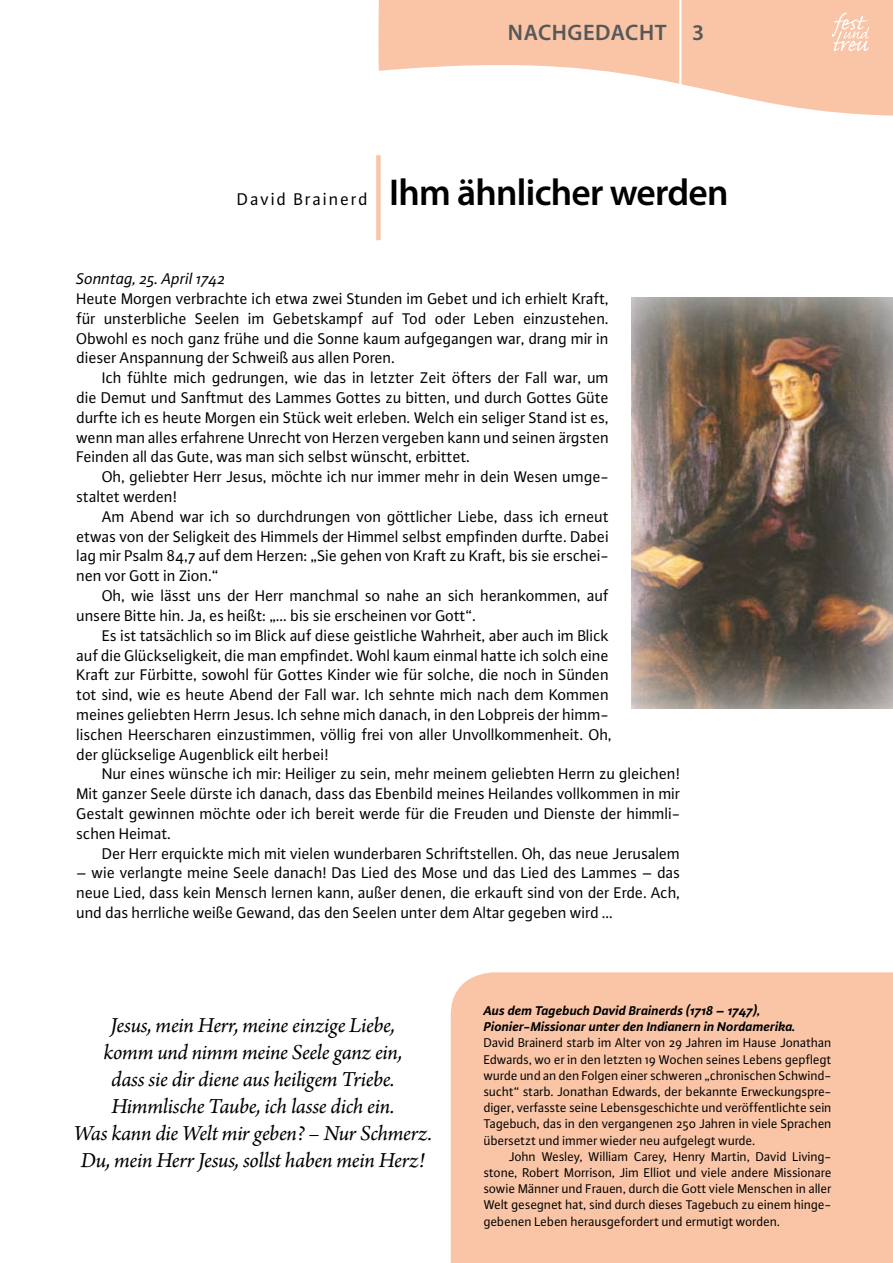
<style>
.page{position:relative;width:893px;height:1263px;background:#fff}
.page>*{position:absolute;margin:0;border:0;box-sizing:border-box;transform-origin:0 0}
.t1{font:600 37.5px "Myriad Pro";letter-spacing:-.02em;color:#000}
.t2{font:italic 22.5px/27px "Arno Pro";letter-spacing:-.015em;color:#000;text-align:center}
.t3{font:600 22.5px "Myriad Pro";letter-spacing:.025em;color:#58585a}
.t4{font:16.5px/19.8px "Plus Sans Normal";letter-spacing:-.01em;color:#000;text-align:justify}
.t5{font:italic 16.5px "Plus Sans Normal";letter-spacing:-.01em;color:#000}
.t6{font:13.5px/16.2px "Plus Sans Normal";letter-spacing:-.01em;color:#000;text-align:justify}
.t7{font:italic 700 13.5px/16.2px "Plus Sans";letter-spacing:-.01em;color:#000}
.s1{font-family:"Plus Sans Normal";font-weight:400;font-size:18px}
</style>
<div class="page">
<div style="left:451px;top:972px;width:442px;height:291px;background:#f9c5a6"></div>
<div style="left:376px;top:155px;width:5px;height:85px;background:#f9c5a6"></div>
<div style="left:631px;top:297px;width:262px;height:412px;background:#fff;opacity:.9"></div>
<svg style="left:378px;top:0;width:515px;height:116px;fill:#f9c5a6"></svg>
<svg style="left:832px;top:13px;width:37px;height:38px"></svg>
<hr style="left:679px;top:0;width:2px;height:136px;background:#fff">
<h2 class="t3" style="left:508px;top:18px;width:198px">NACHGEDACHT 3</h2>
<h1 class="t1" style="left:237px;top:168px;width:493px"><span class="s1">David Brainerd</span> Ihm ähnlicher werden</h1>
<p class="t5" style="left:77px;top:268px;width:150px">Sonntag, 25. April 1742</p>
<p class="t4" style="left:77px;top:288px;width:534px">Heute Morgen verbrachte ich etwa zwei Stunden im Gebet und ich erhielt Kraft, für unsterbliche Seelen im Gebetskampf auf Tod oder Leben einzustehen.<br>Obwohl es noch ganz frühe und die Sonne kaum aufgegangen war, drang mir in dieser Anspannung der Schweiß aus allen Poren.</p>
<p class="t4" style="left:77px;top:367px;width:534px;text-indent:26px">Ich fühlte mich gedrungen, wie das in letzter Zeit öfters der Fall war, um die Demut und Sanftmut des Lammes Gottes zu bitten, und durch Gottes Güte durfte ich es heute Morgen ein Stück weit erleben. Welch ein seliger Stand ist es, wenn man alles erfahrene Unrecht von Herzen vergeben kann und seinen ärgsten Feinden all das Gute, was man sich selbst wünscht, erbittet.</p>
<p class="t4" style="left:77px;top:466px;width:534px;text-indent:26px">Oh, geliebter Herr Jesus, möchte ich nur immer mehr in dein Wesen umge&shy;staltet werden!</p>
<p class="t4" style="left:77px;top:506px;width:534px;text-indent:26px">Am Abend war ich so durchdrungen von göttlicher Liebe, dass ich erneut etwas von der Seligkeit des Himmels der Himmel selbst empfinden durfte. Dabei lag mir Psalm 84,7 auf dem Herzen: „Sie gehen von Kraft zu Kraft, bis sie erschei&shy;nen vor Gott in Zion.“</p>
<p class="t4" style="left:77px;top:585px;width:534px;text-indent:26px">Oh, wie lässt uns der Herr manchmal so nahe an sich herankommen, auf unsere Bitte hin. Ja, es heißt: „… bis sie erscheinen vor Gott“.</p>
<p class="t4" style="left:77px;top:625px;width:537px;text-align:left;text-indent:26px">Es ist tatsächlich so im Blick auf diese geistliche Wahrheit, aber auch im Blick auf die Glückseligkeit, die man empfindet. Wohl kaum einmal hatte ich solch eine Kraft zur Fürbitte, sowohl für Gottes Kinder wie für solche, die noch in Sünden tot sind, wie es heute Abend der Fall war. Ich sehnte mich nach dem Kommen meines geliebten Herrn Jesus. Ich sehne mich danach, in den Lobpreis der himm&shy;lischen Heerscharen einzustimmen, völlig frei von aller Unvollkommenheit. Oh, der glückselige Augenblick eilt herbei!</p>
<p class="t4" style="left:77px;top:763px;width:605px;text-indent:26px">Nur eines wünsche ich mir: Heiliger zu sein, mehr meinem geliebten Herrn zu gleichen!<br>Mit ganzer Seele dürste ich danach, dass das Ebenbild meines Heilandes vollkommen in mir Gestalt gewinnen möchte oder ich bereit werde für die Freuden und Dienste der himmli&shy;schen Heimat.</p>
<p class="t4" style="left:102px;top:843px;width:580px">Der Herr erquickte mich mit vielen wunderbaren Schriftstellen. Oh, das neue Jerusalem</p>
<p class="t4" style="left:77px;top:862px;width:605px">– wie verlangte meine Seele danach! Das Lied des Mose und das Lied des Lammes – das neue Lied, dass kein Mensch lernen kann, außer denen, die erkauft sind von der Erde. Ach, und das herrliche weiße Gewand, das den Seelen unter dem Altar gegeben wird …</p>
<h2 class="t2" style="left:74px;top:1012px;width:360px">Jesus, mein Herr, meine einzige Liebe,<br>komm und nimm meine Seele ganz ein,<br>dass sie dir diene aus heiligem Triebe.<br>Himmlische Taube, ich lasse dich ein.<br>Was kann die Welt mir geben? – Nur Schmerz.<br>Du, mein Herr Jesus, sollst haben mein Herz!</h2>
<p class="t7" style="left:484px;top:1002px;width:314px">Aus dem Tagebuch David Brainerds (1718 – 1747),<br>Pionier-Missionar unter den Indianern in Nordamerika.</p>
<p class="t6" style="left:484px;top:1034px;width:350px">David Brainerd starb im Alter von 29 Jahren im Hause Jonathan Edwards, wo er in den letzten 19 Wochen seines Lebens gepflegt wurde und an den Folgen einer schweren „chronischen Schwind&shy;sucht“ starb. Jonathan Edwards, der bekannte Erweckungspre&shy;diger, verfasste seine Lebensgeschichte und veröffentlichte sein Tagebuch, das in den vergangenen 250 Jahren in viele Sprachen übersetzt und immer wieder neu aufgelegt wurde.</p>
<p class="t6" style="left:484px;top:1148px;width:350px;text-indent:26px">John Wesley, William Carey, Henry Martin, David Living&shy;stone, Robert Morrison, Jim Elliot und viele andere Missionare sowie Männer und Frauen, durch die Gott viele Menschen in aller Welt gesegnet hat, sind durch dieses Tagebuch zu einem hinge&shy;gebenen Leben herausgefordert und ermutigt worden.</p>
</div>
